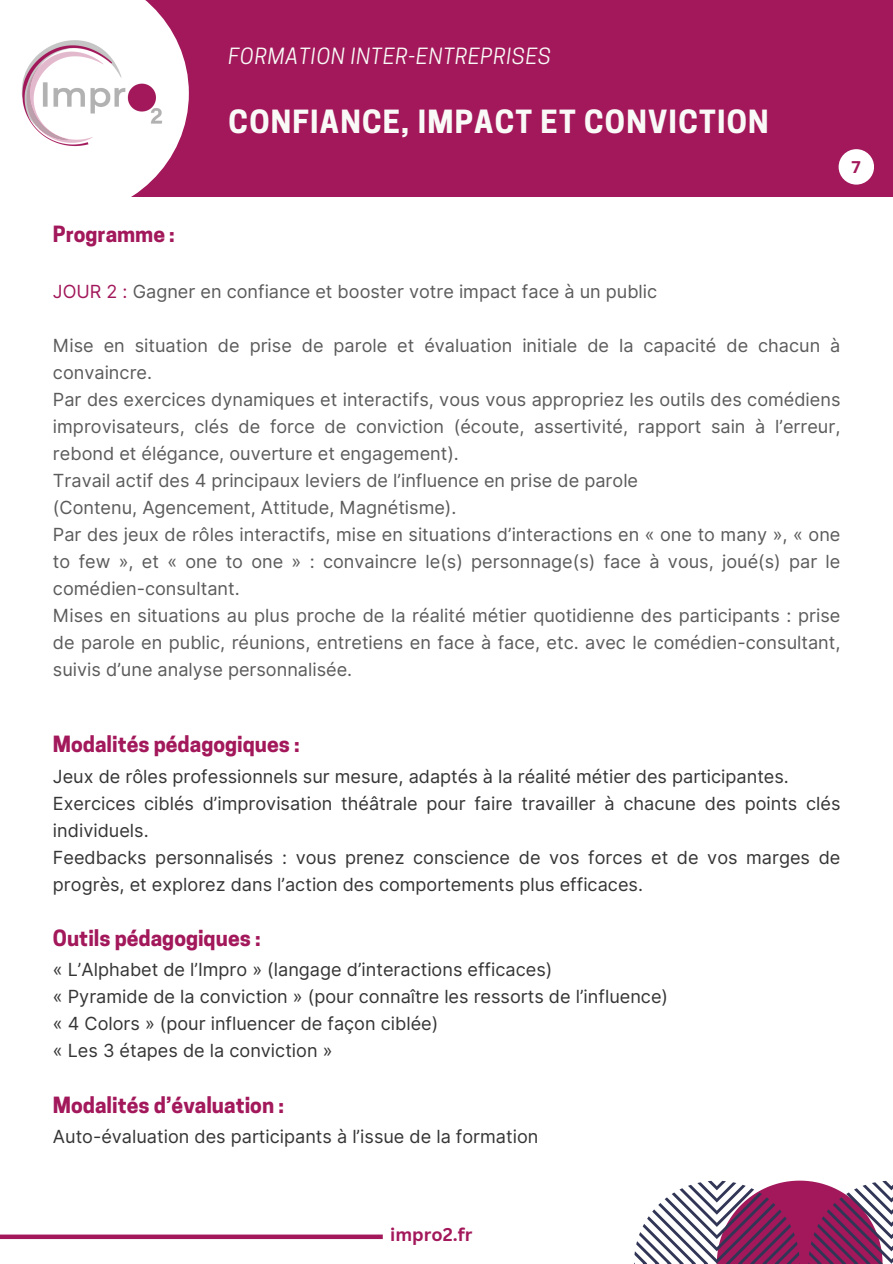
<style>
.page{position:relative;width:893px;height:1264px;background:#fff}
.page>*{position:absolute;margin:0;border:0;box-sizing:border-box;transform-origin:0 0}
.t1{font:700 30px "Cooper Hewitt";letter-spacing:.04em;color:#f9faf7}
.t2{font:700 21px "Cooper Hewitt";color:#a2185b}
.t3{font:italic 21px "Cooper Hewitt";letter-spacing:.04em;color:#f9faf7}
.t4{font:18.15px/27px "Inter";color:#5b5b5b;text-align:justify}
.t5{font:18.15px/27px "Inter";color:#353535}
.t6{font:700 18px "Canva Sans";color:#a2185b}
.t7{font:700 16.5px "Open Sans";color:#a2185b}
.s1{color:#a2185b}
</style>
<div class="page">
<div style="left:0;top:0;width:892px;height:197px;background:#a2185b"></div>
<svg style="left:0;top:1234px;width:383px;height:4px;background:#ae3771"></svg>
<svg style="left:634px;top:1180px;width:258px;height:84px"></svg>
<div style="left:0;top:0;width:188px;height:217px;background:#fff"></div>
<img style="left:21px;top:32px;width:152px;height:122px">
<div style="left:838px;top:149px;width:36px;height:36px;background:#fff;border-radius:50%"></div>
<h2 class="t3" style="left:228px;top:49px;width:323px">FORMATION INTER-ENTREPRISES</h2>
<h1 class="t1" style="left:228px;top:111px;width:541px">CONFIANCE, IMPACT ET CONVICTION</h1>
<p class="t7" style="left:851px;top:155px;width:11px">7</p>
<p class="t2" style="left:53px;top:226px;width:123px">Programme :</p>
<h3 class="t4" style="left:53px;top:278px;width:605px"><span class="s1">JOUR 2 :</span> Gagner en confiance et booster votre impact face à un public</h3>
<p class="t4" style="left:53px;top:332px;width:788px">Mise en situation de prise de parole et évaluation initiale de la capacité de chacun à convaincre.</p>
<p class="t4" style="left:53px;top:386px;width:788px">Par des exercices dynamiques et interactifs, vous vous appropriez les outils des comédiens improvisateurs, clés de force de conviction (écoute, assertivité, rapport sain à l’erreur, rebond et élégance, ouverture et engagement).</p>
<p class="t4" style="left:53px;top:467px;width:586px">Travail actif des 4 principaux leviers de l’influence en prise de parole</p>
<p class="t4" style="left:53px;top:494px;width:405px">(Contenu, Agencement, Attitude, Magnétisme).</p>
<p class="t4" style="left:53px;top:521px;width:788px">Par des jeux de rôles interactifs, mise en situations d’interactions en « one to many », « one to few », et « one to one » : convaincre le(s) personnage(s) face à vous, joué(s) par le comédien-consultant.</p>
<p class="t4" style="left:53px;top:602px;width:788px">Mises en situations au plus proche de la réalité métier quotidienne des participants : prise de parole en public, réunions, entretiens en face à face, etc. avec le comédien-consultant, suivis d’une analyse personnalisée.</p>
<p class="t2" style="left:53px;top:736px;width:248px">Modalités pédagogiques :</p>
<p class="t5" style="left:53px;top:762px;width:737px">Jeux de rôles professionnels sur mesure, adaptés à la réalité métier des participantes.</p>
<p class="t5" style="left:53px;top:789px;width:788px">Exercices ciblés d’improvisation théâtrale pour faire travailler à chacune des points clés individuels.</p>
<p class="t5" style="left:53px;top:843px;width:789px">Feedbacks personnalisés : vous prenez conscience de vos forces et de vos marges de progrès, et explorez dans l’action des comportements plus efficaces.</p>
<p class="t2" style="left:53px;top:930px;width:209px">Outils pédagogiques :</p>
<p class="t5" style="left:53px;top:956px;width:501px">« L’Alphabet de l’Impro » (langage d’interactions efficaces)</p>
<p class="t5" style="left:53px;top:983px;width:616px">« Pyramide de la conviction » (pour connaître les ressorts de l’influence)</p>
<p class="t5" style="left:53px;top:1010px;width:387px">« 4 Colors » (pour influencer de façon ciblée)</p>
<p class="t5" style="left:53px;top:1037px;width:281px">« Les 3 étapes de la conviction »</p>
<p class="t2" style="left:53px;top:1096px;width:232px">Modalités d’évaluation :</p>
<p class="t5" style="left:53px;top:1122px;width:487px">Auto-évaluation des participants à l’issue de la formation</p>
<p class="t6" style="left:390px;top:1221px;width:83px">impro2.fr</p>
</div>
